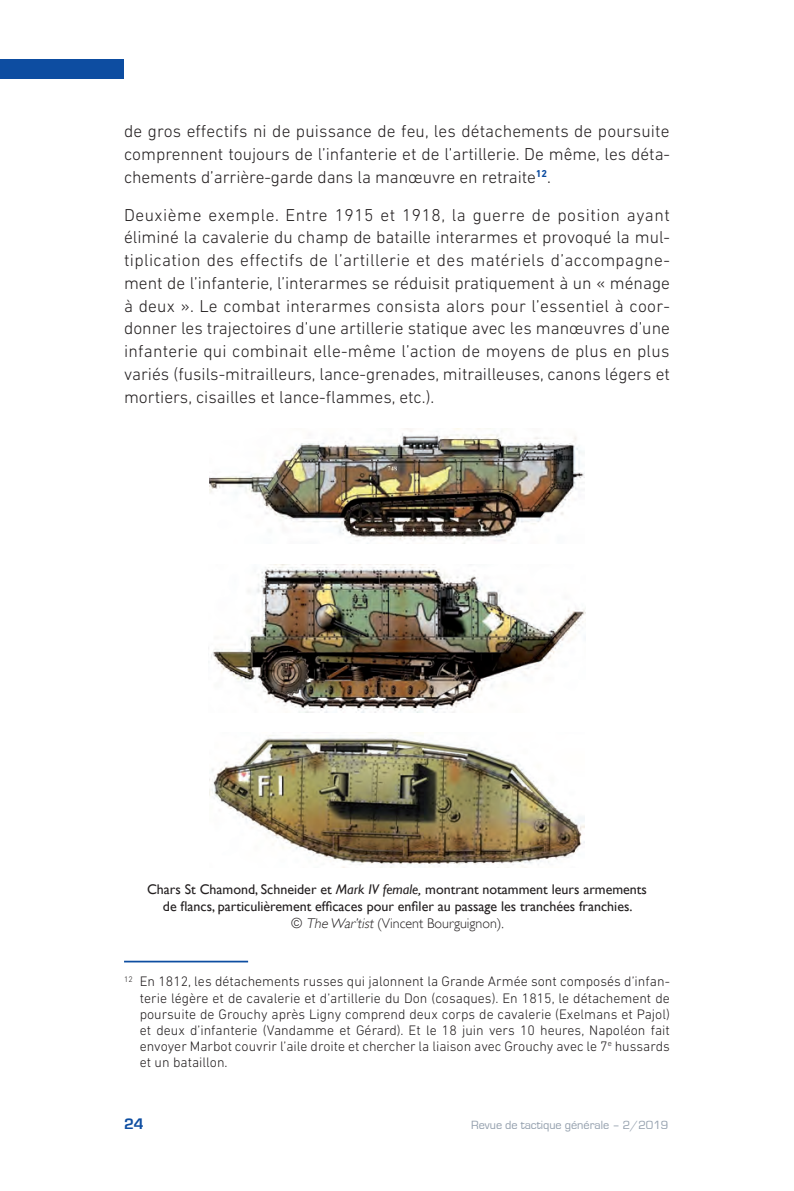
<style>
.page{position:relative;width:794px;height:1191px;background:#fff}
.page>*{position:absolute;margin:0;border:0;box-sizing:border-box;transform-origin:0 0}
.texte-courant{font:300 17.5px/22.8px "DIN Next LT Pro";color:#231f20;text-align:justify}
.t1{font:700 15.75px "Eurostile";color:#0d4da1}
.note-bas-page{font:300 14px/16.1px "DIN Next LT Pro";color:#231f20;text-align:justify}
.texte-courant-2{font:14px/16.8px "Gill Sans";color:#231f20;text-align:center}
.t2{font:12.25px "Eurostile";color:#929eac}
.s1{font-style:italic}
.s2{font-weight:300}
.s3{font-weight:300;font-style:italic}
</style>
<div class="page">
<div style="left:0;top:60px;width:124px;height:19px;background:#0d4da1"></div>
<hr style="left:124px;top:960px;width:124px;height:2px;background:#0d4da1">
<img style="left:209px;top:428px;width:376px;height:115px">
<img style="left:211px;top:564px;width:374px;height:148px">
<img style="left:209px;top:732px;width:376px;height:135px">
<p class="texte-courant" style="left:124px;top:120px;width:547px">de gros effectifs ni de puissance de feu, les détachements de poursuite comprennent toujours de l’infanterie et de l’artillerie. De même, les déta&shy;chements d’arrière-garde dans la manœuvre en retraite<sup>12</sup>.</p>
<p class="texte-courant" style="left:124px;top:203px;width:547px">Deuxième exemple. Entre 1915 et 1918, la guerre de position ayant éliminé la cavalerie du champ de bataille interarmes et provoqué la mul&shy;tiplication des effectifs de l’artillerie et des matériels d’accompagne&shy;ment de l’infanterie, l’interarmes se réduisit pratiquement à un « ménage à deux ». Le combat interarmes consista alors pour l’essentiel à coor&shy;donner les trajectoires d’une artillerie statique avec les manœuvres d’une infanterie qui combinait elle-même l’action de moyens de plus en plus variés (fusils-mitrailleurs, lance-grenades, mitrailleuses, canons légers et mortiers, cisailles et lance-flammes, etc.).</p>
<p class="texte-courant-2" style="left:147px;top:881px;width:501px">Chars St Chamond, Schneider et <span class="s1">Mark IV female,</span> montrant notamment leurs armements de flancs, particulièrement efficaces pour enfiler au passage les tranchées franchies.<br><span class="s2">©</span> <span class="s3">TheWar’tist</span><span class="s2">(Vincent Bourguignon).</span></p>
<p class="note-bas-page" style="left:140px;top:973px;width:532px;text-indent:-16px"><sup>12</sup> En 1812, les détachements russes qui jalonnent la Grande Armée sont composés d’infan&shy;terie légère et de cavalerie et d’artillerie du Don (cosaques). En 1815, le détachement de poursuite de Grouchy après Ligny comprend deux corps de cavalerie (Exelmans et Pajol) et deux d’infanterie (Vandamme et Gérard). Et le 18 juin vers 10 heures, Napoléon fait envoyer Marbot couvrir l’aile droite et chercher la liaison avec Grouchy avec le 7<sup>e</sup> hussards et un bataillon.</p>
<p class="t1" style="left:124px;top:1115px;width:21px">24</p>
<p class="t2" style="left:471px;top:1118px;width:199px">Revue de tactique générale – 2/2019</p>
</div>
